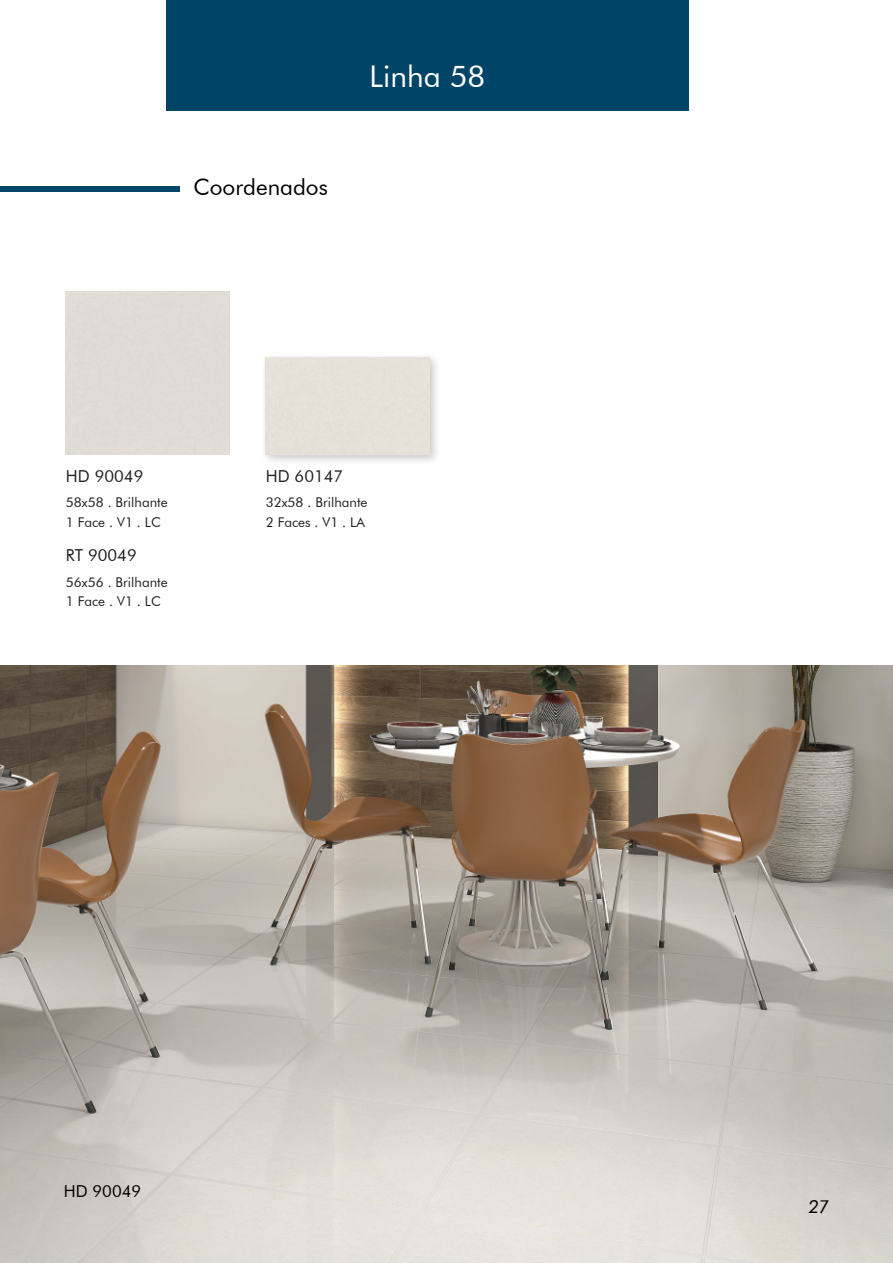
<style>
.page{position:relative;width:893px;height:1263px;background:#fff}
.page>*{position:absolute;margin:0;border:0;box-sizing:border-box;transform-origin:0 0}
.t1{font:30px "Futura BT";color:#fff}
.t2{font:22.5px "Futura BT";color:#000001}
.t3{font:italic 18px "Futura BT";color:#000001}
.t4{font:16.5px "Futura BT";color:#231f20}
.t5{font:16.5px "Futura BT";color:#000001}
.t6{font:13.5px "Futura BT";color:#231f20}
</style>
<div class="page">
<img style="left:0;top:665px;width:893px;height:598px">
<div style="left:166px;top:0;width:522px;height:111px;background:#004567"></div>
<div style="left:261px;top:352px;width:180px;height:114px;background:#231f20;opacity:.25"></div>
<div style="left:266px;top:358px;width:163px;height:97px;background:#e5e1d8"></div>
<div style="left:0;top:186px;width:179px;height:6px;background:#004567"></div>
<p class="t2" style="left:193px;top:174px;width:136px">Coordenados</p>
<p class="t1" style="left:369px;top:58px;width:117px">Linha 58</p>
<p class="t4" style="left:66px;top:466px;width:79px">HD 90049</p>
<p class="t6" style="left:66px;top:494px;width:103px">58x58 . Brilhante</p>
<p class="t6" style="left:66px;top:514px;width:96px">1 Face . V1 . LC</p>
<p class="t4" style="left:66px;top:545px;width:72px">RT 90049</p>
<p class="t6" style="left:66px;top:574px;width:103px">56x56 . Brilhante</p>
<p class="t6" style="left:66px;top:593px;width:96px">1 Face . V1 . LC</p>
<p class="t4" style="left:266px;top:466px;width:79px">HD 60147</p>
<p class="t6" style="left:266px;top:494px;width:103px">32x58 . Brilhante</p>
<p class="t6" style="left:266px;top:514px;width:101px">2 Faces . V1 . LA</p>
<p class="t5" style="left:64px;top:1181px;width:79px">HD 90049</p>
<p class="t3" style="left:808px;top:1195px;width:22px">27</p>
</div>
